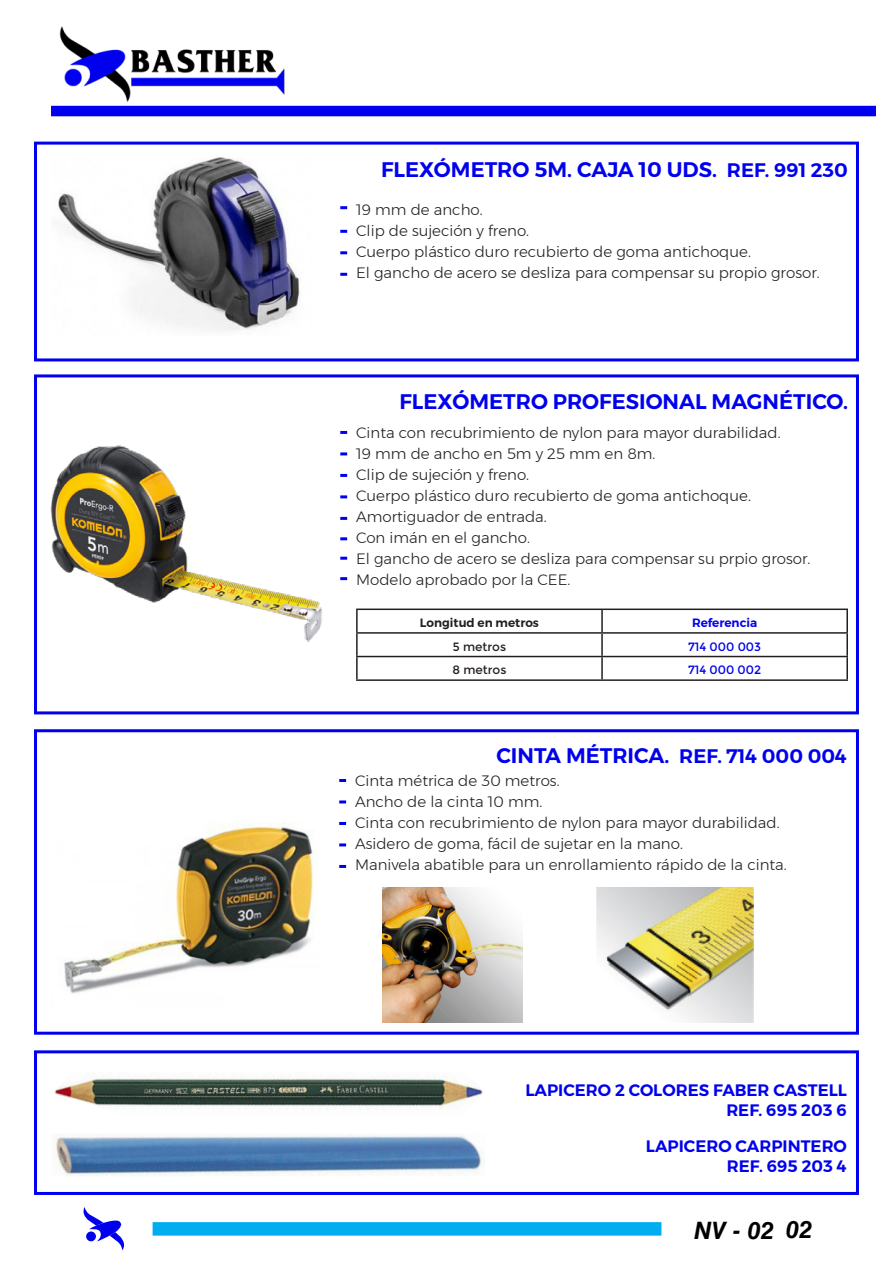
<style>
.page{position:relative;width:893px;height:1263px;background:#fff}
.page>*{position:absolute;margin:0;border:0;box-sizing:border-box;transform-origin:0 0}
.t1{font:italic 700 24px "Helvetica LT Std";color:#000}
.t2{font:600 21px "Montserrat";color:#00e}
.t3{font:600 16.5px/19.8px "Montserrat";color:#00e;text-align:right}
.t4{font:300 15px/21px "Montserrat";color:#231f20}
.t5{font:12px "Montserrat";color:#00e}
.t6{font:600 12px "Montserrat";color:#231f20}
.t7{font:12px "Montserrat";color:#231f20}
.t8{font:600 12px "Montserrat";color:#00e}
.s1{font-size:19.5px}
</style>
<div class="page">
<div style="left:153px;top:1222px;width:508px;height:13px;background:#00aeef"></div>
<svg style="left:83px;top:1207px;width:41px;height:43px"></svg>
<img style="left:59px;top:26px;width:226px;height:76px">
<div style="left:51px;top:106px;width:825px;height:10px;background:#00e"></div>
<div style="left:34px;top:142px;width:825px;height:219px;border:3px solid #00e"></div>
<div style="left:34px;top:374px;width:825px;height:340px;border:3px solid #00e"></div>
<div style="left:34px;top:729px;width:825px;height:306px;border:3px solid #00e"></div>
<div style="left:34px;top:1050px;width:825px;height:145px;border:3px solid #00e"></div>
<img style="left:58px;top:157px;width:242px;height:174px">
<img style="left:50px;top:445px;width:272px;height:197px">
<img style="left:64px;top:822px;width:249px;height:172px">
<img style="left:54px;top:1078px;width:429px;height:31px">
<img style="left:54px;top:1134px;width:430px;height:42px">
<img style="left:382px;top:887px;width:140px;height:136px">
<img style="left:596px;top:887px;width:157px;height:136px">
<svg style="left:340px;top:206px;width:7px;height:3px"></svg>
<svg style="left:340px;top:431px;width:7px;height:3px"></svg>
<svg style="left:339px;top:779px;width:7px;height:3px"></svg>
<svg style="left:340px;top:517px;width:7px;height:3px"></svg>
<svg style="left:339px;top:865px;width:7px;height:3px"></svg>
<svg style="left:340px;top:230px;width:7px;height:3px"></svg>
<svg style="left:340px;top:452px;width:7px;height:3px"></svg>
<svg style="left:339px;top:800px;width:7px;height:3px"></svg>
<svg style="left:340px;top:537px;width:7px;height:3px"></svg>
<svg style="left:340px;top:273px;width:7px;height:3px"></svg>
<svg style="left:340px;top:495px;width:7px;height:3px"></svg>
<svg style="left:339px;top:843px;width:7px;height:3px"></svg>
<svg style="left:340px;top:577px;width:7px;height:3px"></svg>
<svg style="left:340px;top:251px;width:7px;height:3px"></svg>
<svg style="left:340px;top:474px;width:7px;height:3px"></svg>
<svg style="left:339px;top:822px;width:7px;height:3px"></svg>
<svg style="left:340px;top:557px;width:7px;height:3px"></svg>
<hr style="left:356px;top:608px;width:246px;height:2px;background:#231f20">
<hr style="left:356px;top:610px;width:2px;height:22px;background:#231f20">
<hr style="left:602px;top:608px;width:246px;height:2px;background:#231f20">
<hr style="left:601px;top:610px;width:2px;height:22px;background:#231f20">
<hr style="left:846px;top:610px;width:2px;height:22px;background:#231f20">
<hr style="left:356px;top:632px;width:246px;height:2px;background:#231f20">
<hr style="left:356px;top:634px;width:2px;height:22px;background:#231f20">
<hr style="left:602px;top:632px;width:246px;height:2px;background:#231f20">
<hr style="left:601px;top:634px;width:2px;height:22px;background:#231f20">
<hr style="left:846px;top:634px;width:2px;height:22px;background:#231f20">
<hr style="left:356px;top:656px;width:246px;height:1px;background:#231f20">
<hr style="left:356px;top:657px;width:2px;height:22px;background:#231f20">
<hr style="left:602px;top:656px;width:246px;height:1px;background:#231f20">
<hr style="left:601px;top:657px;width:2px;height:22px;background:#231f20">
<hr style="left:846px;top:657px;width:2px;height:22px;background:#231f20">
<hr style="left:356px;top:679px;width:246px;height:2px;background:#231f20">
<hr style="left:602px;top:679px;width:246px;height:2px;background:#231f20">
<p class="t2" style="left:381px;top:153px;width:468px">FLEXÓMETRO 5M. CAJA 10 UDS. <span class="s1">REF. 991 230</span></p>
<p class="t4" style="left:356px;top:199px;width:465px">19 mm de ancho.<br>Clip de sujeción y freno.<br>Cuerpo plástico duro recubierto de goma antichoque.<br>El gancho de acero se desliza para compensar su propio grosor.</p>
<p class="t2" style="left:399px;top:385px;width:450px">FLEXÓMETRO PROFESIONAL MAGNÉTICO.</p>
<p class="t4" style="left:356px;top:421px;width:456px">Cinta con recubrimiento de nylon para mayor durabilidad.<br>19 mm de ancho en 5m y 25 mm en 8m.<br>Clip de sujeción y freno.<br>Cuerpo plástico duro recubierto de goma antichoque.<br>Amortiguador de entrada.<br>Con imán en el gancho.<br>El gancho de acero se desliza para compensar su prpio grosor.<br>Modelo aprobado por la CEE.</p>
<p class="t6" style="left:420px;top:613px;width:121px">Longitud en metros</p>
<p class="t8" style="left:692px;top:613px;width:67px">Referencia</p>
<p class="t7" style="left:453px;top:639px;width:55px">5 metros</p>
<p class="t5" style="left:688px;top:639px;width:75px">714 000 003</p>
<p class="t7" style="left:452px;top:663px;width:56px">8 metros</p>
<p class="t5" style="left:688px;top:663px;width:75px">714 000 002</p>
<p class="t2" style="left:496px;top:739px;width:352px">CINTA MÉTRICA. <span class="s1">REF. 714 000 004</span></p>
<p class="t4" style="left:355px;top:769px;width:433px">Cinta métrica de 30 metros.<br>Ancho de la cinta 10 mm.<br>Cinta con recubrimiento de nylon para mayor durabilidad.<br>Asidero de goma, fácil de sujetar en la mano.<br>Manivela abatible para un enrollamiento rápido de la cinta.</p>
<p class="t3" style="left:525px;top:1080px;width:323px">LAPICERO 2 COLORES FABER CASTELL<br>REF. 695 203 6</p>
<p class="t3" style="left:646px;top:1136px;width:202px">LAPICERO CARPINTERO<br>REF. 695 203 4</p>
<h1 class="t1" style="left:694px;top:1216px;width:82px">NV - 02</h1>
<p class="t1" style="left:786px;top:1215px;width:28px">02</p>
</div>
